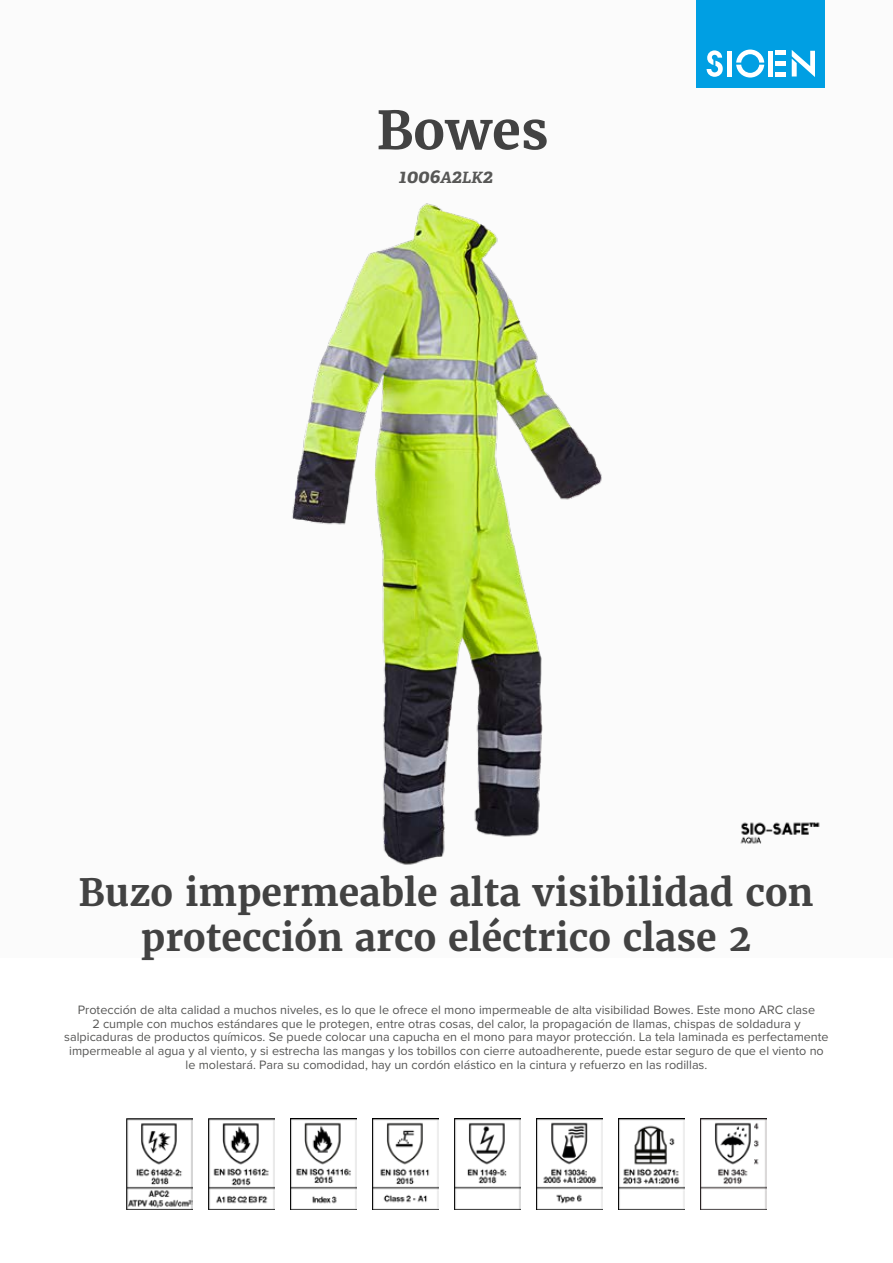
<style>
.page{position:relative;width:893px;height:1263px;background:#fff}
.page>*{position:absolute;margin:0;border:0;box-sizing:border-box;transform-origin:0 0}
.t1{font:700 52.5px "Merriweather";color:#424242}
.t2{font:700 37.5px/45px "Merriweather";color:#424242;text-align:center}
.t3{font:italic 700 19.5px "Adelle";color:#575756}
.t4{font:12.6px/13.6px "Proxima Nova";color:#575756;text-align:center}
.s1{font-size:15.6px}
</style>
<div class="page">
<div style="left:0;top:0;width:893px;height:957px;background:#fbfbfb"></div>
<div style="left:697px;top:0;width:128px;height:88px;background:#009fe3"></div>
<svg style="left:707px;top:50px;width:16px;height:27px"></svg>
<svg style="left:736px;top:50px;width:28px;height:28px"></svg>
<div style="left:727px;top:51px;width:5px;height:26px;background:#fff"></div>
<div style="left:768px;top:51px;width:5px;height:26px;background:#fff"></div>
<div style="left:775px;top:72px;width:11px;height:5px;background:#fff"></div>
<div style="left:775px;top:61px;width:11px;height:5px;background:#fff"></div>
<hr style="left:775px;top:51px;width:11px;height:4px;background:#fff">
<svg style="left:792px;top:50px;width:23px;height:27px"></svg>
<img style="left:740px;top:822px;width:80px;height:22px">
<img style="left:126px;top:1118px;width:67px;height:92px">
<img style="left:208px;top:1118px;width:66px;height:92px">
<img style="left:290px;top:1118px;width:66px;height:92px">
<img style="left:372px;top:1118px;width:66px;height:92px">
<img style="left:454px;top:1118px;width:67px;height:92px">
<img style="left:536px;top:1118px;width:67px;height:92px">
<img style="left:618px;top:1118px;width:67px;height:92px">
<img style="left:700px;top:1118px;width:67px;height:92px">
<img style="left:292px;top:203px;width:310px;height:662px">
<h1 class="t1" style="left:376px;top:97px;width:174px">Bowes</h1>
<h3 class="t3" style="left:399px;top:164px;width:95px">1006<span class="s1">A</span>2<span class="s1">LK</span>2</h3>
<h2 class="t2" style="left:78px;top:869px;width:737px">Buzo impermeable alta visibilidad con protección arco eléctrico clase 2</h2>
<p class="t4" style="left:64px;top:1002px;width:766px">Protección de alta calidad a muchos niveles, es lo que le ofrece el mono impermeable de alta visibilidad Bowes. Este mono ARC clase<br>2 cumple con muchos estándares que le protegen, entre otras cosas, del calor, la propagación de llamas, chispas de soldadura y salpicaduras de productos químicos. Se puede colocar una capucha en el mono para mayor protección. La tela laminada es perfectamente impermeable al agua y al viento, y si estrecha las mangas y los tobillos con cierre autoadherente, puede estar seguro de que el viento no le molestará. Para su comodidad, hay un cordón elástico en la cintura y refuerzo en las rodillas.</p>
</div>
